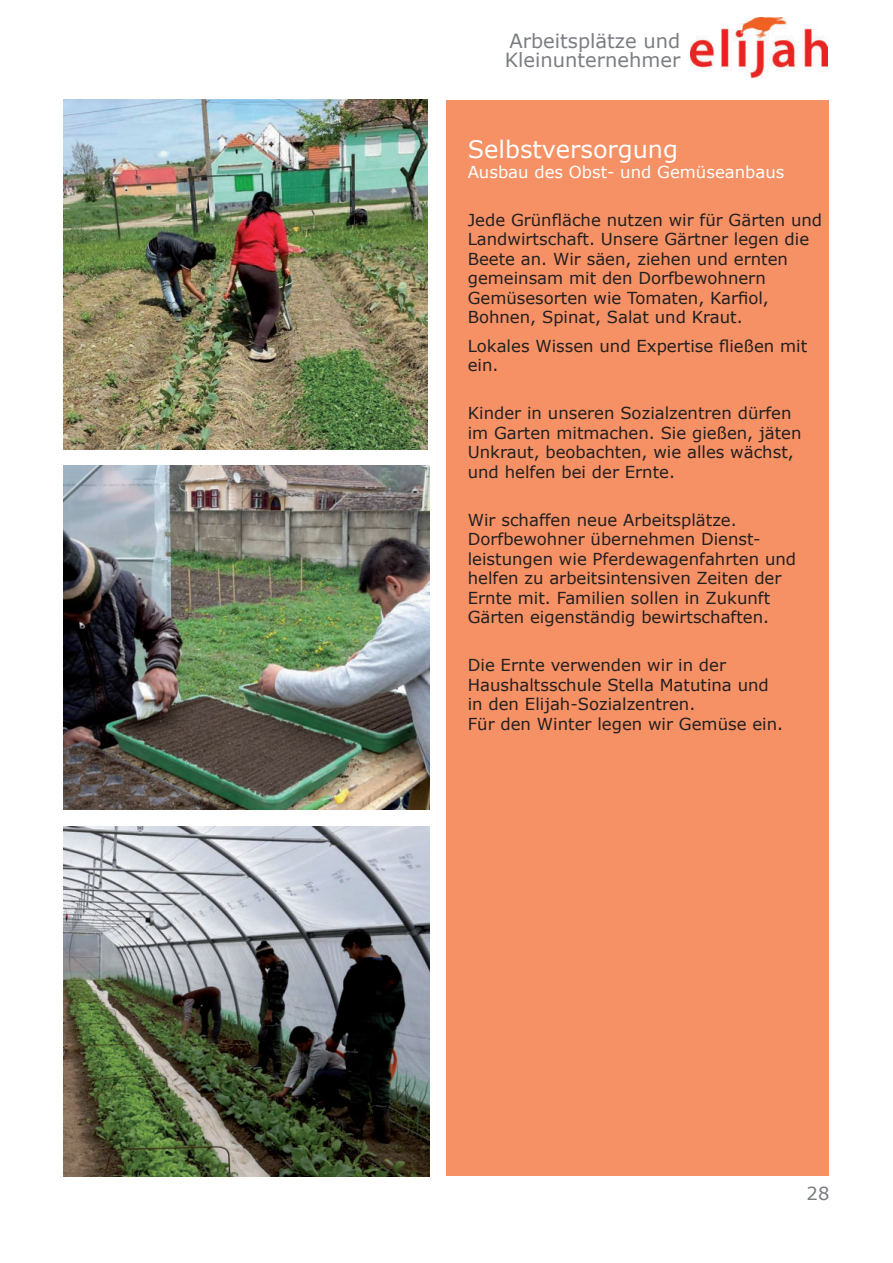
<style>
.page{position:relative;width:893px;height:1263px;background:#fff}
.page>*{position:absolute;margin:0;border:0;box-sizing:border-box;transform-origin:0 0}
.t1{font:24px "Verdana";color:#fff}
.t2{font:19.5px/19.5px "Verdana";color:#7b7d82}
.t3{font:18px "Verdana";color:#7a7c81}
.t4{font:16.5px/19.5px "Verdana";color:#231f20}
.t5{font:16.5px "Verdana";color:#fff}
</style>
<div class="page">
<div style="left:446px;top:100px;width:383px;height:1075px;background:#f59164"></div>
<img style="left:691px;top:17px;width:137px;height:62px">
<img style="left:63px;top:100px;width:365px;height:349px">
<img style="left:63px;top:465px;width:366px;height:345px">
<img style="left:63px;top:827px;width:366px;height:349px">
<p class="t2" style="left:505px;top:32px;width:177px">Arbeitsplätze und<br>Kleinunternehmer</p>
<h1 class="t1" style="left:468px;top:138px;width:212px">Selbstversorgung</h1>
<p class="t5" style="left:468px;top:164px;width:318px">Ausbau des Obst- und Gemüseanbaus</p>
<p class="t4" style="left:468px;top:209px;width:356px">Jede Grünfläche nutzen wir für Gärten und Landwirtschaft. Unsere Gärtner legen die Beete an. Wir säen, ziehen und ernten gemeinsam mit den Dorfbewohnern Gemüsesorten wie Tomaten, Karfiol, Bohnen, Spinat, Salat und Kraut.</p>
<p class="t4" style="left:468px;top:335px;width:341px">Lokales Wissen und Expertise fließen mit ein.</p>
<p class="t4" style="left:468px;top:404px;width:335px">Kinder in unseren Sozialzentren dürfen im Garten mitmachen. Sie gießen, jäten Unkraut, beobachten, wie alles wächst, und helfen bei der Ernte.</p>
<p class="t4" style="left:468px;top:511px;width:330px">Wir schaffen neue Arbeitsplätze.<br>Dorfbewohner übernehmen Dienst&shy;leistungen wie Pferdewagenfahrten und helfen zu arbeitsintensiven Zeiten der Ernte mit. Familien sollen in Zukunft Gärten eigenständig bewirtschaften.</p>
<p class="t4" style="left:468px;top:656px;width:317px">Die Ernte verwenden wir in der Haushaltsschule Stella Matutina und in den Elijah-Sozialzentren.<br>Für den Winter legen wir Gemüse ein.</p>
<p class="t3" style="left:806px;top:1185px;width:24px">28</p>
</div>
